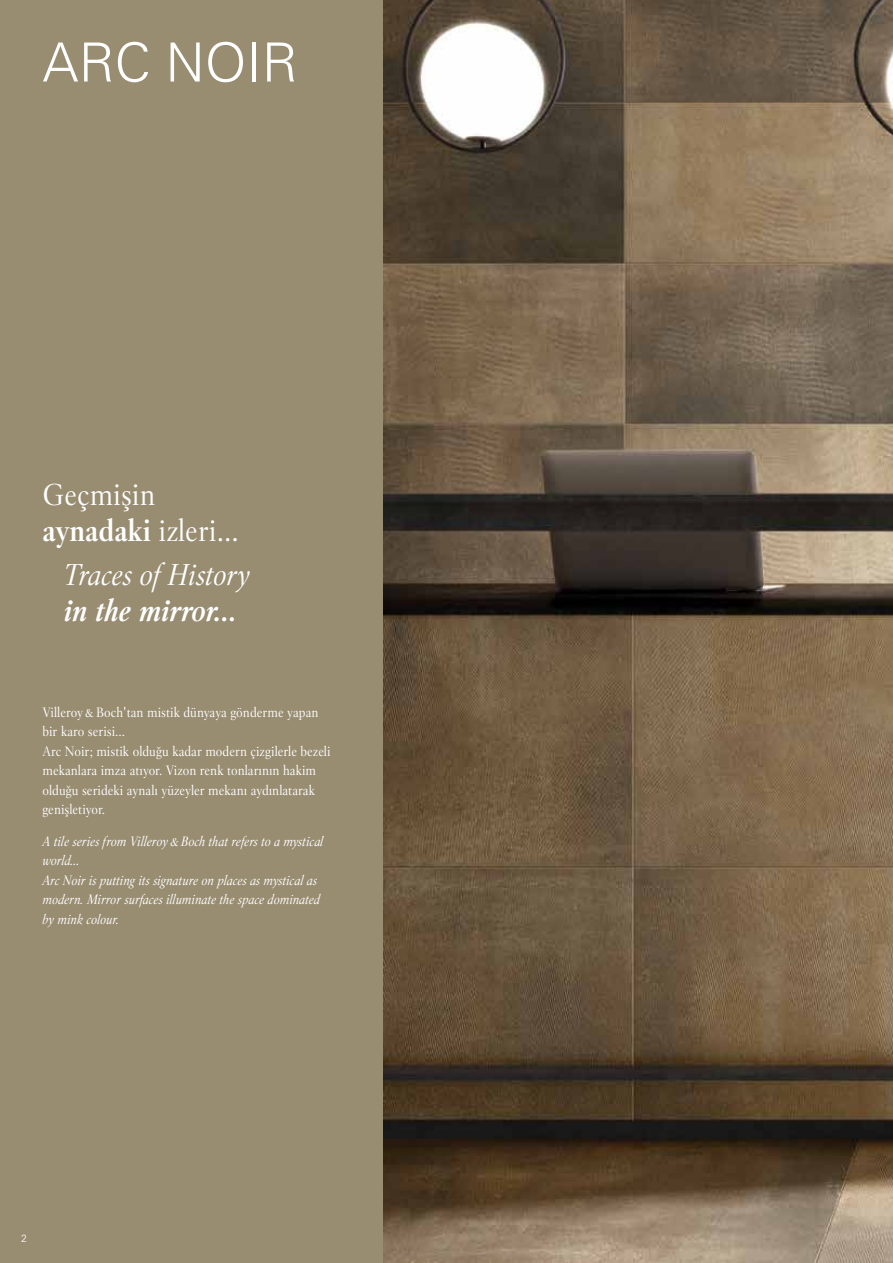
<style>
.page{position:relative;width:893px;height:1263px;background:#fff}
.page>*{position:absolute;margin:0;border:0;box-sizing:border-box;transform-origin:0 0}
.t1{font:300 54px "Univers LT";color:#fff}
.t2{font:30px/36px "Villeroy Boch";color:#fff}
.t3{font:italic 30px "Villeroy Boch";letter-spacing:-.005em;color:#fff}
.t4{font:italic 700 30px "Villeroy Boch";color:#fff}
.t5{font:13.5px/19.5px "Villeroy Boch";color:#fff}
.t6{font:italic 13.5px/19.5px "Villeroy Boch";color:#fff}
.t7{font:300 10.5px "Univers CE";color:#fff}
.s1{font-weight:700}
</style>
<div class="page">
<img style="left:383px;top:0;width:510px;height:1263px">
<div style="left:0;top:0;width:383px;height:1263px;background:#988c71"></div>
<h1 class="t1" style="left:43px;top:30px;width:257px">ARC NOIR</h1>
<h2 class="t2" style="left:43px;top:476px;width:198px">Geçmişin <span class="s1">aynadaki</span> izleri...</h2>
<h2 class="t3" style="left:64px;top:556px;width:188px">Traces of History</h2>
<h2 class="t4" style="left:64px;top:592px;width:175px">in the mirror...</h2>
<p class="t5" style="left:43px;top:702px;width:290px">Villeroy&amp;Boch'tan mistik dünyaya gönderme yapan bir karo serisi...<br>Arc Noir; mistik olduğu kadar modern çizgilerle bezeli mekanlara imza atıyor. Vizon renk tonlarının hakim olduğu serideki aynalı yüzeyler mekanı aydınlatarak genişletiyor.</p>
<p class="t6" style="left:43px;top:831px;width:282px">A tile series from Villeroy&amp;Boch that refers to a mystical world…<br>Arc Noir is putting its signature on places as mystical as modern. Mirror surfaces illuminate the space dominated by mink colour.</p>
<p class="t7" style="left:21px;top:1232px;width:7px">2</p>
</div>
